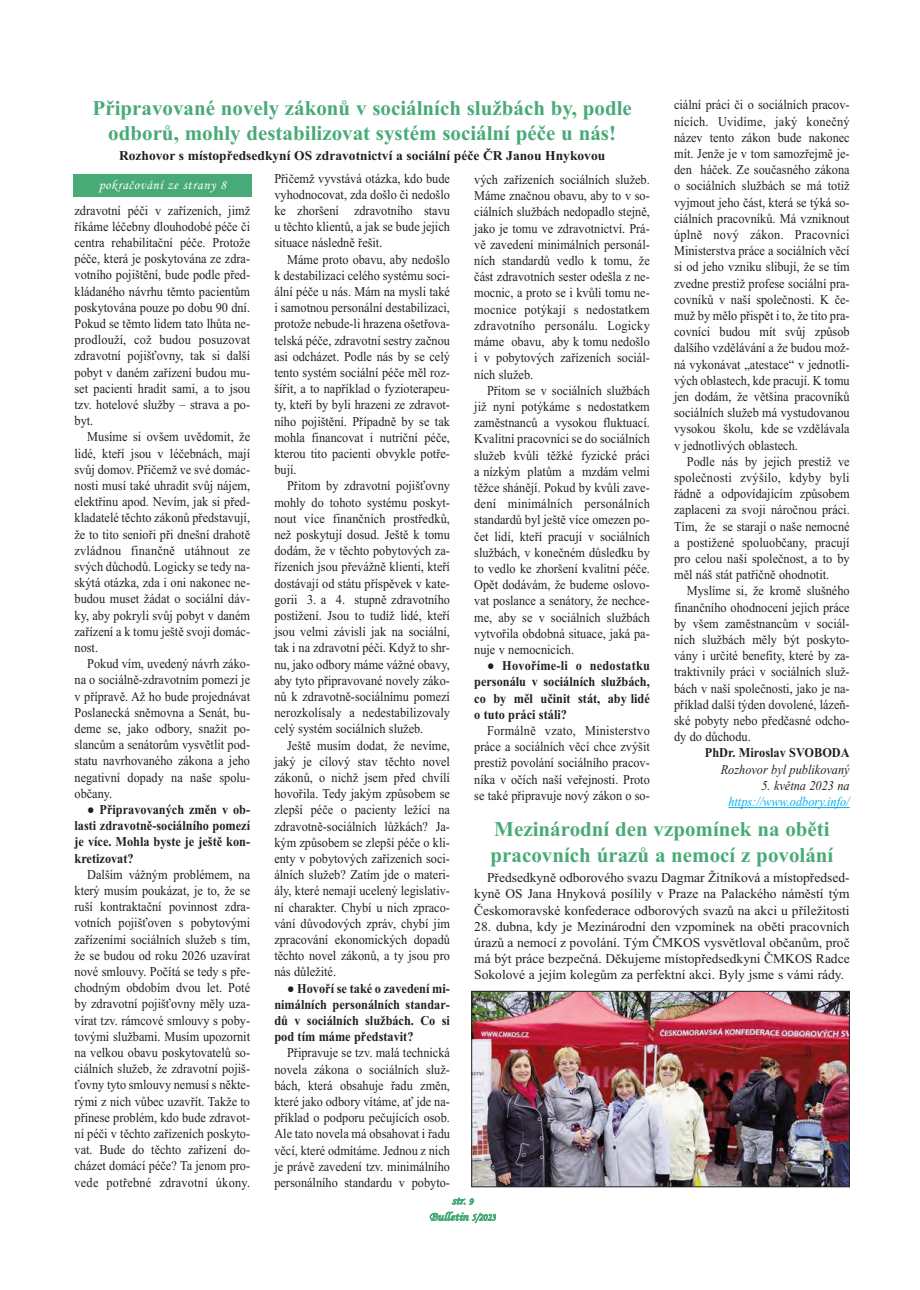
<style>
.page{position:relative;width:920px;height:1290px;background:#fff}
.page>*{position:absolute;margin:0;border:0;box-sizing:border-box;transform-origin:0 0}
.t1{font:700 21px/25.2px "Times New Roman";color:#48aa77;text-align:center}
.t2{font:13.5px/16.2px "Times New Roman";color:#231f20;text-align:justify;scale:.91 1}
.t3{font:13.5px/16.2px "Times New Roman";color:#231f20;text-align:justify}
.t4{font:700 13.5px/16.2px "Times New Roman";color:#231f20;text-align:justify;scale:.91 1}
.t5{font:700 13.5px "Times New Roman";color:#231f20}
.t6{font:italic 13.5px "Times New Roman";color:#231f20;scale:.91 1}
.t7{font:italic 13.5px "Times New Roman";color:#00aeef;scale:.91 1}
.t8{font:13.5px "Monotype Corsiva";letter-spacing:.045em;color:#fff}
.t9{font:12.15px/16.2px "Monotype Corsiva";letter-spacing:-.015em;color:#48aa77;text-align:center;scale:1.11 1}
.s1{font-size:9.45px}
.s2{font-size:10.5px}
</style>
<div class="page">
<div style="left:73px;top:175px;width:179px;height:22px;background:#48aa77"></div>
<hr style="left:728px;top:807px;width:122px;height:1px;background:#00aeef">
<img style="left:473px;top:993px;width:375px;height:192px">
<div style="left:471px;top:991px;width:379px;height:196px;border:1px solid #231f20"></div>
<h1 class="t1" style="left:93px;top:95px;width:541px">Připravované novely zákonů v sociálních službách by, podle odborů, mohly destabilizovat systém sociální péče u nás!</h1>
<p class="t5" style="left:119px;top:147px;width:488px">Rozhovor s místopředsedkyní OS zdravotnictví a sociální péče ČR Janou Hnykovou</p>
<p class="t8" style="left:99px;top:176px;width:129px">pokračování ze strany 8</p>
<p class="t2" style="left:274px;top:170px;width:194px">Přičemž vyvstává otázka, kdo bude vyhodnocovat, zda došlo či nedošlo ke zhoršení zdravotního stavu u těchto klientů, a jak se bude jejich situace následně řešit.</p>
<p class="t2" style="left:274px;top:251px;width:194px;text-indent:13px">Máme proto obavu, aby nedošlo k destabilizaci celého systému soci&shy;ální péče u nás. Mám na mysli také i samotnou personální destabilizaci, protože nebude-li hrazena ošetřova&shy;telská péče, zdravotní sestry začnou asi odcházet. Podle nás by se celý tento systém sociální péče měl roz&shy;šířit, a to například o fyzioterapeu&shy;ty, kteří by byli hrazeni ze zdravot&shy;ního pojištění. Případně by se tak mohla financovat i nutriční péče, kterou tito pacienti obvykle potře&shy;bují.</p>
<p class="t2" style="left:274px;top:478px;width:194px;text-indent:13px">Přitom by zdravotní pojišťovny mohly do tohoto systému poskyt&shy;nout více finančních prostředků, než poskytují dosud. Ještě k tomu dodám, že v těchto pobytových za&shy;řízeních jsou převážně klienti, kteří dostávají od státu příspěvek v kate&shy;gorii 3. a 4. stupně zdravotního postižení. Jsou to tudíž lidé, kteří jsou velmi závislí jak na sociální, tak i na zdravotní péči. Když to shr&shy;nu, jako odbory máme vážné obavy, aby tyto připravované novely záko&shy;nů k zdravotně-sociálnímu pomezí nerozkolísaly a nedestabilizovaly celý systém sociálních služeb.</p>
<p class="t2" style="left:274px;top:737px;width:194px;text-indent:13px">Ještě musím dodat, že nevíme, jaký je cílový stav těchto novel zákonů, o nichž jsem před chvílí hovořila. Tedy jakým způsobem se zlepší péče o pacienty ležící na zdravotně-sociálních lůžkách? Ja&shy;kým způsobem se zlepší péče o kli&shy;enty v pobytových zařízeních soci&shy;álních služeb? Zatím jde o materi&shy;ály, které nemají ucelený legislativ&shy;ní charakter. Chybí u nich zpraco&shy;vání důvodových zpráv, chybí jim zpracování ekonomických dopadů těchto novel zákonů, a ty jsou pro nás důležité.</p>
<p class="t4" style="left:274px;top:980px;width:194px;text-indent:13px">● Hovoří se také o zavedení mi&shy;nimálních personálních standar&shy;dů v sociálních službách. Co si pod tím máme představit?</p>
<p class="t2" style="left:274px;top:1045px;width:194px;text-indent:13px">Připravuje se tzv. malá technická novela zákona o sociálních služ&shy;bách, která obsahuje řadu změn, které jako odbory vítáme, ať jde na&shy;příklad o podporu pečujících osob.<br>Ale tato novela má obsahovat i řadu věcí, které odmítáme. Jednou z nich je právě zavedení tzv. minimálního personálního standardu v pobyto-</p>
<p class="t2" style="left:674px;top:97px;width:194px">ciální práci či o sociálních pracov&shy;nících. Uvidíme, jaký konečný název tento zákon bude nakonec mít. Jenže je v tom samozřejmě je&shy;den háček. Ze současného zákona o sociálních službách se má totiž vyjmout jeho část, která se týká so&shy;ciálních pracovníků. Má vzniknout úplně nový zákon. Pracovníci Ministerstva práce a sociálních věcí si od jeho vzniku slibují, že se tím zvedne prestiž profese sociální pra&shy;covníků v naší společnosti. K če&shy;muž by mělo přispět i to, že tito pra&shy;covníci budou mít svůj způsob dalšího vzdělávání a že budou mož&shy;ná vykonávat „atestace“ v jednotli&shy;vých oblastech, kde pracují. K tomu jen dodám, že většina pracovníků sociálních služeb má vystudovanou vysokou školu, kde se vzdělávala v jednotlivých oblastech.</p>
<p class="t2" style="left:674px;top:453px;width:194px;text-indent:13px">Podle nás by jejich prestiž ve společnosti zvýšilo, kdyby byli řádně a odpovídajícím způsobem zaplaceni za svoji náročnou práci.<br>Tím, že se starají o naše nemocné a postižené spoluobčany, pracují pro celou naši společnost, a to by měl náš stát patřičně ohodnotit.</p>
<p class="t2" style="left:674px;top:583px;width:194px;text-indent:13px">Myslíme si, že kromě slušného finančního ohodnocení jejich práce by všem zaměstnancům v sociál&shy;ních službách měly být poskyto&shy;vány i určité benefity, které by za&shy;traktivnily práci v sociálních služ&shy;bách v naší společnosti, jako je na&shy;příklad další týden dovolené, lázeň&shy;ské pobyty nebo předčasné odcho&shy;dy do důchodu.</p>
<p class="t4" style="left:705px;top:745px;width:161px">PhDr. Miroslav SVOBODA</p>
<p class="t6" style="left:721px;top:761px;width:143px">Rozhovor byl publikovaný</p>
<p class="t6" style="left:761px;top:777px;width:98px">5. května 2023 na</p>
<p class="t7" style="left:728px;top:793px;width:135px">https://www.odbory.info/</p>
<h1 class="t1" style="left:491px;top:817px;width:344px;text-align:left">Mezinárodní den vzpomínek na oběti pracovních úrazů a nemocí z povolání</h1>
<p class="t3" style="left:474px;top:869px;width:377px;text-indent:13px">Předsedkyně odborového svazu Dagmar Žitníková a místopředsed&shy;kyně OS Jana Hnyková posílily v Praze na Palackého náměstí tým Českomoravské konfederace odborových svazů na akci u příležitosti</p>
<p class="t3" style="left:474px;top:918px;width:377px">28. dubna, kdy je Mezinárodní den vzpomínek na oběti pracovních úrazů a nemocí z povolání. Tým ČMKOS vysvětloval občanům, proč má být práce bezpečná. Děkujeme místopředsedkyni ČMKOS Radce Sokolové a jejím kolegům za perfektní akci. Byly jsme s vámi rády.</p>
<p class="t2" style="left:474px;top:171px;width:194px">vých zařízeních sociálních služeb.<br>Máme značnou obavu, aby to v so&shy;ciálních službách nedopadlo stejně, jako je tomu ve zdravotnictví. Prá&shy;vě zavedení minimálních personál&shy;ních standardů vedlo k tomu, že část zdravotních sester odešla z ne&shy;mocnic, a proto se i kvůli tomu ne&shy;mocnice potýkají s nedostatkem zdravotního personálu. Logicky máme obavu, aby k tomu nedošlo i v pobytových zařízeních sociál&shy;ních služeb.</p>
<p class="t2" style="left:474px;top:382px;width:194px;text-indent:13px">Přitom se v sociálních službách již nyní potýkáme s nedostatkem zaměstnanců a vysokou fluktuací.<br>Kvalitní pracovníci se do sociálních služeb kvůli těžké fyzické práci a nízkým platům a mzdám velmi těžce shánějí. Pokud by kvůli zave&shy;dení minimálních personálních standardů byl ještě více omezen po&shy;čet lidí, kteří pracují v sociálních službách, v konečném důsledku by to vedlo ke zhoršení kvalitní péče.<br>Opět dodávám, že budeme oslovo&shy;vat poslance a senátory, že nechce&shy;me, aby se v sociálních službách vytvořila obdobná situace, jaká pa&shy;nuje v nemocnicích.</p>
<p class="t4" style="left:474px;top:657px;width:194px;text-indent:13px">● Hovoříme-li o nedostatku personálu v sociálních službách, co by měl učinit stát, aby lidé o tuto práci stáli?</p>
<p class="t2" style="left:474px;top:722px;width:194px;text-indent:13px">Formálně vzato, Ministerstvo práce a sociálních věcí chce zvýšit prestiž povolání sociálního pracov&shy;níka v očích naší veřejnosti. Proto se také připravuje nový zákon o so-</p>
<p class="t2" style="left:75px;top:202px;width:194px">zdravotní péči v zařízeních, jimž říkáme léčebny dlouhodobé péče či centra rehabilitační péče. Protože péče, která je poskytována ze zdra&shy;votního pojištění, bude podle před&shy;kládaného návrhu těmto pacientům poskytována pouze po dobu 90 dní.<br>Pokud se těmto lidem tato lhůta ne&shy;prodlouží, což budou posuzovat zdravotní pojišťovny, tak si další pobyt v daném zařízení budou mu&shy;set pacienti hradit sami, a to jsou tzv. hotelové služby – strava a po&shy;byt.</p>
<p class="t2" style="left:75px;top:429px;width:194px;text-indent:13px">Musíme si ovšem uvědomit, že lidé, kteří jsou v léčebnách, mají svůj domov. Přičemž ve své domác&shy;nosti musí také uhradit svůj nájem, elektřinu apod. Nevím, jak si před&shy;kladatelé těchto zákonů představují, že to tito senioři při dnešní drahotě zvládnou finančně utáhnout ze svých důchodů. Logicky se tedy na&shy;skýtá otázka, zda i oni nakonec ne&shy;budou muset žádat o sociální dáv&shy;ky, aby pokryli svůj pobyt v daném zařízení a k tomu ještě svoji domác&shy;nost.</p>
<p class="t2" style="left:75px;top:655px;width:194px;text-indent:13px">Pokud vím, uvedený návrh záko&shy;na o sociálně-zdravotním pomezí je v přípravě. Až ho bude projednávat Poslanecká sněmovna a Senát, bu&shy;deme se, jako odbory, snažit po&shy;slancům a senátorům vysvětlit pod&shy;statu navrhovaného zákona a jeho negativní dopady na naše spolu&shy;občany.</p>
<p class="t4" style="left:75px;top:801px;width:194px;text-indent:13px">● Připravovaných změn v ob&shy;lasti zdravotně-sociálního pomezí je více. Mohla byste je ještě kon&shy;kretizovat?</p>
<p class="t2" style="left:75px;top:866px;width:194px;text-indent:13px">Dalším vážným problémem, na který musím poukázat, je to, že se ruší kontraktační povinnost zdra&shy;votních pojišťoven s pobytovými zařízeními sociálních služeb s tím, že se budou od roku 2026 uzavírat nové smlouvy. Počítá se tedy s pře&shy;chodným obdobím dvou let. Poté by zdravotní pojišťovny měly uza&shy;vírat tzv. rámcové smlouvy s poby&shy;tovými službami. Musím upozornit na velkou obavu poskytovatelů so&shy;ciálních služeb, že zdravotní pojiš&shy;ťovny tyto smlouvy nemusí s někte&shy;rými z nich vůbec uzavřít. Takže to přinese problém, kdo bude zdravot&shy;ní péči v těchto zařízeních poskyto&shy;vat. Bude do těchto zařízení do&shy;cházet domácí péče? Ta jenom pro&shy;vede potřebné zdravotní úkony.</p>
<p class="t9" style="left:429px;top:1192px;width:61px">str. <span class="s1">9<br></span>Bulletin <span class="s2">5/2023</span></p>
</div>
